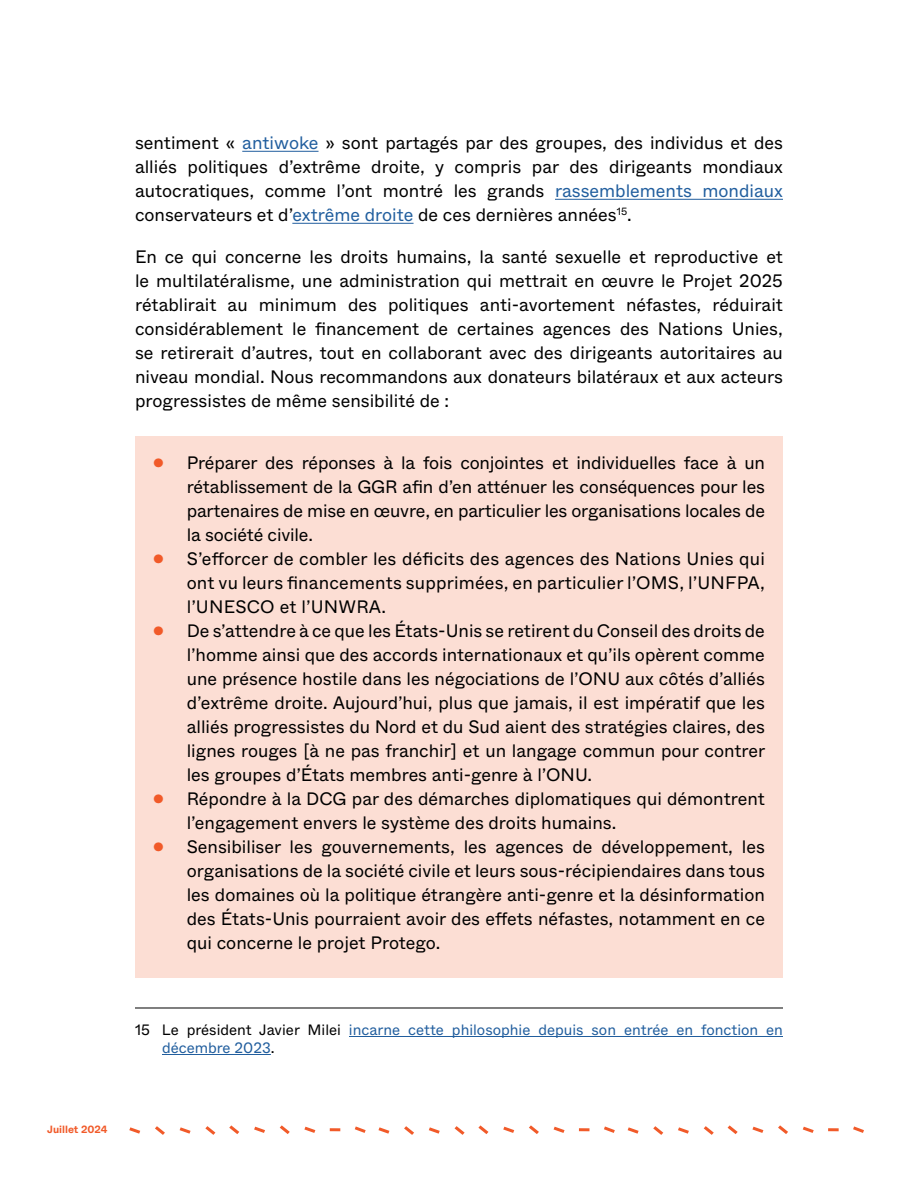
<style>
.page{position:relative;width:918px;height:1188px;background:#fff}
.page>*{position:absolute;margin:0;border:0;box-sizing:border-box;transform-origin:0 0}
.Body{font:18px/24px "ABC Whyte";color:#000;text-align:justify}
.footnote{font:15px/18px "ABC Whyte";color:#215e9e}
.t1{font:700 10.5px "ABC Whyte";color:#f15a29}
.s1{color:#215e9e}
.s2{font-family:"ABC Whyte Super";color:#f15a29}
.s3{color:#000}
</style>
<div class="page">
<svg style="left:129px;top:1127px;width:11px;height:7px"></svg>
<svg style="left:155px;top:1126px;width:10px;height:9px"></svg>
<svg style="left:180px;top:1127px;width:11px;height:7px"></svg>
<svg style="left:205px;top:1126px;width:10px;height:9px"></svg>
<svg style="left:355px;top:1126px;width:11px;height:7px"></svg>
<svg style="left:330px;top:1128px;width:10px;height:3px"></svg>
<svg style="left:304px;top:1127px;width:11px;height:6px"></svg>
<svg style="left:280px;top:1125px;width:10px;height:9px"></svg>
<svg style="left:254px;top:1127px;width:11px;height:6px"></svg>
<svg style="left:229px;top:1125px;width:10px;height:9px"></svg>
<svg style="left:378px;top:1127px;width:11px;height:7px"></svg>
<svg style="left:404px;top:1126px;width:10px;height:9px"></svg>
<svg style="left:429px;top:1127px;width:11px;height:7px"></svg>
<svg style="left:455px;top:1126px;width:10px;height:9px"></svg>
<svg style="left:604px;top:1126px;width:11px;height:7px"></svg>
<svg style="left:579px;top:1128px;width:10px;height:3px"></svg>
<svg style="left:554px;top:1127px;width:11px;height:6px"></svg>
<svg style="left:529px;top:1125px;width:10px;height:9px"></svg>
<svg style="left:503px;top:1127px;width:11px;height:6px"></svg>
<svg style="left:478px;top:1125px;width:10px;height:9px"></svg>
<svg style="left:628px;top:1127px;width:11px;height:7px"></svg>
<svg style="left:653px;top:1126px;width:10px;height:9px"></svg>
<svg style="left:678px;top:1127px;width:11px;height:7px"></svg>
<svg style="left:704px;top:1126px;width:10px;height:9px"></svg>
<svg style="left:853px;top:1126px;width:11px;height:7px"></svg>
<svg style="left:828px;top:1128px;width:11px;height:3px"></svg>
<svg style="left:803px;top:1127px;width:11px;height:6px"></svg>
<svg style="left:778px;top:1125px;width:10px;height:9px"></svg>
<svg style="left:752px;top:1127px;width:11px;height:6px"></svg>
<svg style="left:728px;top:1125px;width:10px;height:9px"></svg>
<hr style="left:242px;top:151px;width:77px;height:1px;background:#215e9e">
<hr style="left:555px;top:199px;width:228px;height:1px;background:#215e9e">
<hr style="left:292px;top:223px;width:122px;height:1px;background:#215e9e">
<hr style="left:135px;top:1008px;width:648px;height:1px;background:#000">
<hr style="left:349px;top:1036px;width:434px;height:1px;background:#215e9e">
<hr style="left:162px;top:1054px;width:109px;height:1px;background:#215e9e">
<div style="left:135px;top:436px;width:648px;height:542px;background:#fcded4"></div>
<p class="Body" style="left:135px;top:131px;width:650px">sentiment « <span class="s1">antiwoke</span> » sont partagés par des groupes, des individus et des alliés politiques d’extrême droite, y compris par des dirigeants mondiaux autocratiques, comme l’ont montré les grands <span class="s1">rassemblements mondiaux </span>conservateurs et d’<span class="s1">extrême droite</span> de ces dernières années<sup>15</sup>.</p>
<p class="Body" style="left:135px;top:245px;width:650px">En ce qui concerne les droits humains, la santé sexuelle et reproductive et le multilatéralisme, une administration qui mettrait en œuvre le Projet 2025 rétablirait au minimum des politiques anti-avortement néfastes, réduirait considérablement le financement de certaines agences des Nations Unies, se retirerait d’autres, tout en collaborant avec des dirigeants autoritaires au niveau mondial. Nous recommandons aux donateurs bilatéraux et aux acteurs progressistes de même sensibilité de :</p>
<p class="Body" style="left:187px;top:451px;width:580px;text-indent:-34px"><span class="s2">•</span> Préparer des réponses à la fois conjointes et individuelles face à un rétablissement de la GGR afin d’en atténuer les conséquences pour les partenaires de mise en œuvre, en particulier les organisations locales de la société civile.</p>
<p class="Body" style="left:187px;top:547px;width:580px;text-indent:-34px"><span class="s2">•</span> S’efforcer de combler les déficits des agences des Nations Unies qui ont vu leurs financements supprimées, en particulier l’OMS, l’UNFPA, l’UNESCO et l’UNWRA.</p>
<p class="Body" style="left:187px;top:619px;width:580px;text-indent:-34px"><span class="s2">•</span> De s’attendre à ce que les États-Unis se retirent du Conseil des droits de l’homme ainsi que des accords internationaux et qu’ils opèrent comme une présence hostile dans les négociations de l’ONU aux côtés d’alliés d’extrême droite. Aujourd’hui, plus que jamais, il est impératif que les alliés progressistes du Nord et du Sud aient des stratégies claires, des lignes rouges [à ne pas franchir] et un langage commun pour contrer les groupes d’États membres anti-genre à l’ONU.</p>
<p class="Body" style="left:187px;top:787px;width:580px;text-indent:-34px"><span class="s2">•</span> Répondre à la DCG par des démarches diplomatiques qui démontrent l’engagement envers le système des droits humains.</p>
<p class="Body" style="left:187px;top:835px;width:580px;text-indent:-34px"><span class="s2">•</span> Sensibiliser les gouvernements, les agences de développement, les organisations de la société civile et leurs sous-récipiendaires dans tous les domaines où la politique étrangère anti-genre et la désinformation des États-Unis pourraient avoir des effets néfastes, notamment en ce qui concerne le projet Protego.</p>
<p class="footnote" style="left:162px;top:1021px;width:622px;text-indent:-27px"><span class="s3">15 Le président Javier Milei</span> incarne cette philosophie depuis son entrée en fonction en décembre 2023<span class="s3">.</span></p>
<p class="t1" style="left:47px;top:1123px;width:62px">Juillet 2024</p>
</div>
